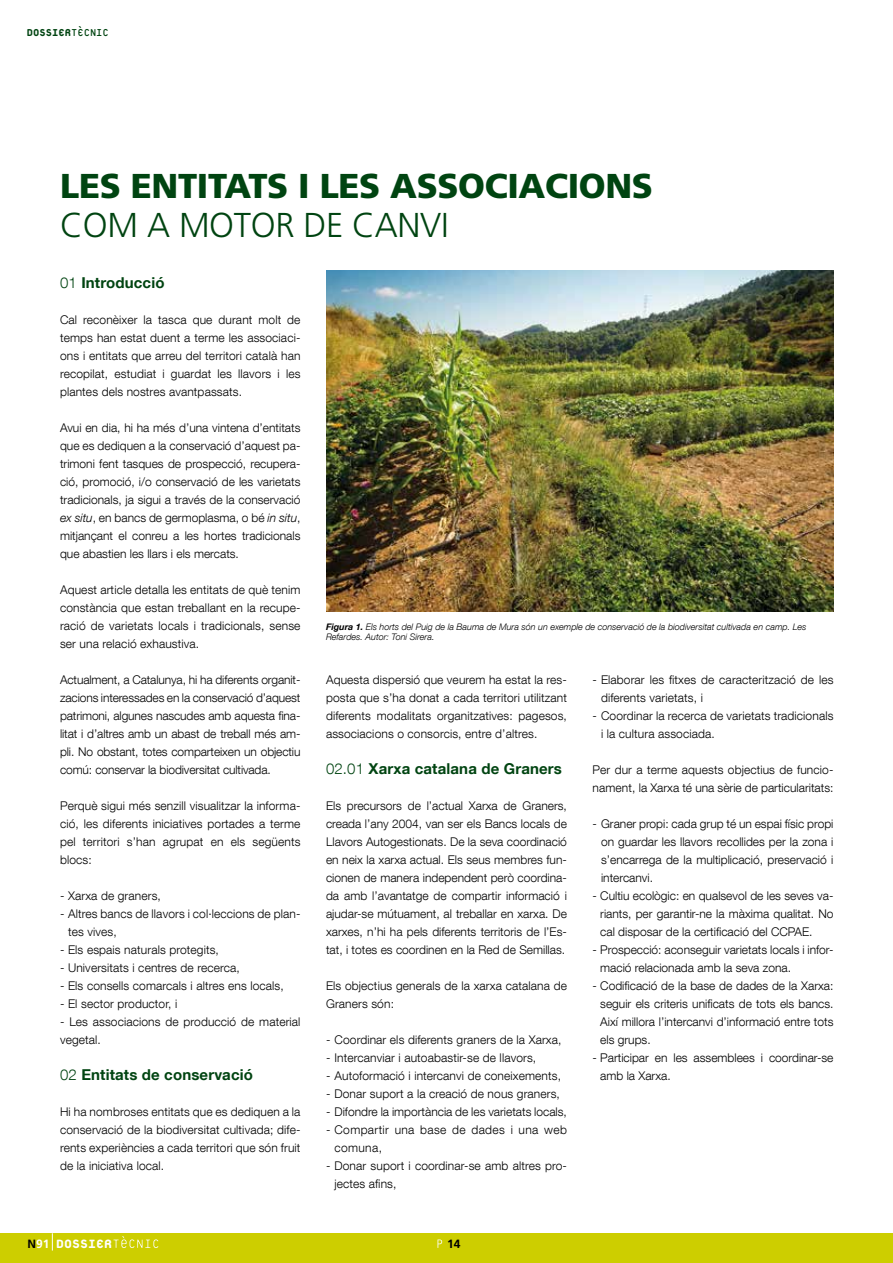
<style>
.page{position:relative;width:893px;height:1263px;background:#fff}
.page>*{position:absolute;margin:0;border:0;box-sizing:border-box;transform-origin:0 0}
.t1{font:900 34.5px "Frutiger LT Std";letter-spacing:-.01em;color:#041}
.t2{font:300 34.5px "Frutiger LT Std";letter-spacing:-.01em;color:#041}
.t3{font:800 18px "Platelet";color:#fff;scale:.96 1}
.t4{font:700 15px "Helvetica Neue LT Com";letter-spacing:.01em;color:#041}
.t5{font:800 15px "Platelet";color:#041;scale:.91 1}
.t6{font:300 12px/18px "Helvetica Neue LT Com";letter-spacing:.01em;color:#000;text-align:justify}
.t7{font:300 12px/18px "Helvetica Neue LT Com";letter-spacing:.03em;color:#000}
.t8{font:700 12px "Frutiger LT Std";color:#000}
.t9{font:italic 300 9px/9.8px "Helvetica Neue LT Com";color:#000}
.s1{font-weight:400}
.s2{font-weight:300}
.s3{font-style:italic}
.s4{font-weight:700}
.s5{font-family:"Frutiger LT Std";font-weight:700;font-size:12px;color:#000}
.s6{font-family:"Frutiger LT Std";font-weight:700;font-size:12px}
</style>
<div class="page">
<div style="left:0;top:1233px;width:893px;height:30px;background:#cdce00"></div>
<svg style="left:437px;top:1239px;width:5px;height:9px"></svg>
<svg style="left:52px;top:1233px;width:1px;height:17px"></svg>
<svg style="left:113px;top:1236px;width:45px;height:12px"></svg>
<img style="left:326px;top:270px;width:507px;height:342px">
<p class="t5" style="left:27px;top:26px;width:92px">DOSSIER<span class="s1">TÈCNIC</span></p>
<h1 class="t1" style="left:60px;top:165px;width:594px">LES ENTITATS I LES ASSOCIACIONS</h1>
<h1 class="t2" style="left:60px;top:206px;width:390px">COM A MOTOR DE CANVI</h1>
<p class="t4" style="left:60px;top:273px;width:106px"><span class="s2">01</span> Introducció</p>
<p class="t6" style="left:60px;top:310px;width:242px">Cal reconèixer la tasca que durant molt de temps han estat duent a terme les associaci&shy;ons i entitats que arreu del territori català han recopilat, estudiat i guardat les llavors i les plantes dels nostres avantpassats.</p>
<p class="t6" style="left:60px;top:418px;width:242px">Avui en dia, hi ha més d’una vintena d’entitats que es dediquen a la conservació d’aquest pa&shy;trimoni fent tasques de prospecció, recupera&shy;ció, promoció, i/o conservació de les varietats tradicionals, ja sigui a través de la conservació <span class="s3">ex situ</span>, en bancs de germoplasma, o bé <span class="s3">in situ</span>, mitjançant el conreu a les hortes tradicionals que abastien les llars i els mercats.</p>
<p class="t6" style="left:60px;top:580px;width:242px">Aquest article detalla les entitats de què tenim constància que estan treballant en la recupe&shy;ració de varietats locals i tradicionals, sense ser una relació exhaustiva.</p>
<p class="t6" style="left:60px;top:670px;width:242px">Actualment, a Catalunya, hi ha diferents organit&shy;zacions interessades en la conservació d’aquest patrimoni, algunes nascudes amb aquesta fina&shy;litat i d’altres amb un abast de treball més am&shy;pli. No obstant, totes comparteixen un objectiu comú: conservar la biodiversitat cultivada.</p>
<p class="t6" style="left:60px;top:796px;width:242px">Perquè sigui més senzill visualitzar la informa&shy;ció, les diferents iniciatives portades a terme pel territori s’han agrupat en els següents blocs:</p>
<p class="t6" style="left:60px;top:886px;width:102px">- Xarxa de graners,</p>
<p class="t6" style="left:68px;top:904px;width:234px;text-indent:-8px">- Altres bancs de llavors i col·leccions de plan&shy;tes vives,</p>
<p class="t6" style="left:60px;top:940px;width:160px">- Els espais naturals protegits,</p>
<p class="t6" style="left:60px;top:958px;width:181px">- Universitats i centres de recerca,</p>
<p class="t6" style="left:60px;top:976px;width:225px">- Els consells comarcals i altres ens locals,</p>
<p class="t6" style="left:60px;top:994px;width:119px">- El sector productor, i</p>
<p class="t6" style="left:60px;top:1012px;width:242px">- Les associacions de producció de material vegetal.</p>
<p class="t4" style="left:60px;top:1065px;width:194px"><span class="s2">02</span> Entitats de conservació</p>
<p class="t6" style="left:60px;top:1102px;width:242px">Hi ha nombroses entitats que es dediquen a la conservació de la biodiversitat cultivada; dife&shy;rents experiències a cada territori que són fruit de la iniciativa local.</p>
<p class="t9" style="left:326px;top:622px;width:482px"><span class="s4">Figura 1.</span> Els horts del Puig de la Bauma de Mura són un exemple de conservació de la biodiversitat cultivada en camp. Les<br>Refardes. Autor: Toni Sirera.</p>
<p class="t6" style="left:326px;top:670px;width:242px">Aquesta dispersió que veurem ha estat la res&shy;posta que s’ha donat a cada territori utilitzant diferents modalitats organitzatives: pagesos, associacions o consorcis, entre d’altres.</p>
<p class="t4" style="left:326px;top:759px;width:237px"><span class="s2">02.01</span> Xarxa catalana de Graners</p>
<p class="t6" style="left:326px;top:796px;width:242px">Els precursors de l’actual Xarxa de Graners, creada l’any 2004, van ser els Bancs locals de Llavors Autogestionats. De la seva coordinació en neix la xarxa actual. Els seus membres fun&shy;cionen de manera independent però coordina&shy;da amb l’avantatge de compartir informació i ajudar-se mútuament, al treballar en xarxa. De xarxes, n’hi ha pels diferents territoris de l’Es&shy;tat, i totes es coordinen en la Red de Semillas.</p>
<p class="t6" style="left:326px;top:976px;width:242px">Els objectius generals de la xarxa catalana de<br>Graners són:</p>
<p class="t6" style="left:326px;top:1030px;width:237px">- Coordinar els diferents graners de la Xarxa,</p>
<p class="t6" style="left:326px;top:1048px;width:212px">- Intercanviar i autoabastir-se de llavors,</p>
<p class="t6" style="left:326px;top:1066px;width:237px">- Autoformació i intercanvi de coneixements,</p>
<p class="t6" style="left:326px;top:1084px;width:235px">- Donar suport a la creació de nous graners,</p>
<p class="t6" style="left:326px;top:1102px;width:242px">- Difondre la importància de les varietats locals,</p>
<p class="t7" style="left:334px;top:1120px;width:234px;text-indent:-9px">- Compartir una base de dades i una web comuna,</p>
<p class="t6" style="left:334px;top:1156px;width:234px;text-indent:-9px">- Donar suport i coordinar-se amb altres pro&shy;jectes afins,</p>
<p class="t6" style="left:601px;top:670px;width:234px;text-indent:-9px">- Elaborar les fitxes de caracterització de les diferents varietats, i</p>
<p class="t6" style="left:601px;top:706px;width:234px;text-indent:-9px">- Coordinar la recerca de varietats tradicionals i la cultura associada.</p>
<p class="t6" style="left:592px;top:760px;width:242px">Per dur a terme aquests objectius de funcio&shy;nament, la Xarxa té una sèrie de particularitats:</p>
<p class="t6" style="left:601px;top:814px;width:234px;text-indent:-9px">- Graner propi: cada grup té un espai físic propi on guardar les llavors recollides per la zona i s’encarrega de la multiplicació, preservació i intercanvi.</p>
<p class="t6" style="left:600px;top:886px;width:235px;text-indent:-8px">- Cultiu ecològic: en qualsevol de les seves va&shy;riants, per garantir-ne la màxima qualitat. No cal disposar de la certificació del CCPAE.</p>
<p class="t6" style="left:600px;top:940px;width:235px;text-indent:-8px">- Prospecció: aconseguir varietats locals i infor&shy;mació relacionada amb la seva zona.</p>
<p class="t6" style="left:600px;top:976px;width:235px;text-indent:-8px">- Codificació de la base de dades de la Xarxa: seguir els criteris unificats de tots els bancs.<br>Així millora l’intercanvi d’informació entre tots els grups.</p>
<p class="t6" style="left:600px;top:1048px;width:235px;text-indent:-8px">- Participar en les assemblees i coordinar-se amb la Xarxa.</p>
<h2 class="t3" style="left:28px;top:1235px;width:89px"><span class="s5">N</span><span class="s6">91</span> DOSSIER</h2>
<p class="t8" style="left:447px;top:1237px;width:15px">14</p>
</div>
